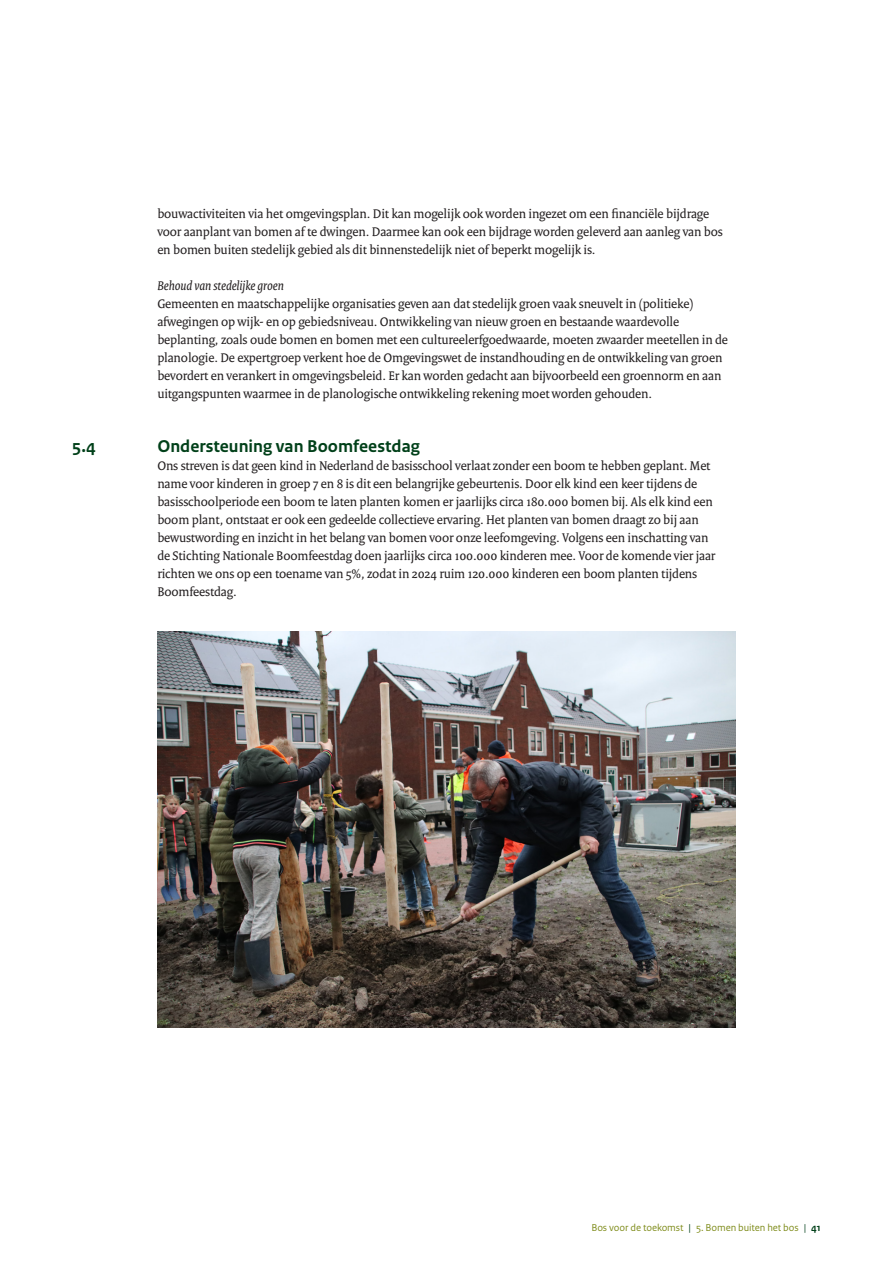
<style>
.page{position:relative;width:893px;height:1263px;background:#fff}
.page>*{position:absolute;margin:0;border:0;box-sizing:border-box;transform-origin:0 0}
.t1{font:700 18px "Rijksoverheid Sans Text";color:#004019}
._10_RO_Broodtekst_Se{font:13.5px/18px "Rijksoverheid Serif";letter-spacing:-.01em;color:#231f20}
.Tussenkop_3{font:italic 13.5px "Rijksoverheid Serif";color:#231f20}
.t2{font:10.5px "Rijksoverheid Sans Text";letter-spacing:-.01em;color:#808d1d}
.s1{color:#004019}
.s2{font-weight:700;color:#004019}
</style>
<div class="page">
<img style="left:157px;top:631px;width:579px;height:397px">
<p class="_10_RO_Broodtekst_Se" style="left:157px;top:204px;width:567px">bouwactiviteiten via het omgevingsplan. Dit kan mogelijk ook worden ingezet om een financiële bijdrage voor aanplant van bomen af te dwingen. Daarmee kan ook een bijdrage worden geleverd aan aanleg van bos en bomen buiten stedelijk gebied als dit binnenstedelijk niet of beperkt mogelijk is.</p>
<p class="Tussenkop_3" style="left:157px;top:277px;width:128px">Behoud van stedelijke groen</p>
<p class="_10_RO_Broodtekst_Se" style="left:157px;top:294px;width:572px">Gemeenten en maatschappelijke organisaties geven aan dat stedelijk groen vaak sneuvelt in (politieke) afwegingen op wijk- en op gebiedsniveau. Ontwikkeling van nieuw groen en bestaande waardevolle beplanting, zoals oude bomen en bomen met een cultureelerfgoedwaarde, moeten zwaarder meetellen in de planologie. De expertgroep verkent hoe de Omgevingswet de instandhouding en de ontwikkeling van groen bevordert en verankert in omgevingsbeleid. Er kan worden gedacht aan bijvoorbeeld een groennorm en aan uitgangspunten waarmee in de planologische ontwikkeling rekening moet worden gehouden.</p>
<p class="t1" style="left:72px;top:436px;width:25px">5.4</p>
<p class="t1" style="left:157px;top:436px;width:264px">Ondersteuning van Boomfeestdag</p>
<p class="_10_RO_Broodtekst_Se" style="left:157px;top:456px;width:560px">Ons streven is dat geen kind in Nederland de basisschool verlaat zonder een boom te hebben geplant. Met name voor kinderen in groep 7 en 8 is dit een belangrijke gebeurtenis. Door elk kind een keer tijdens de basisschoolperiode een boom te laten planten komen er jaarlijks circa 180.000 bomen bij. Als elk kind een boom plant, ontstaat er ook een gedeelde collectieve ervaring. Het planten van bomen draagt zo bij aan bewustwording en inzicht in het belang van bomen voor onze leefomgeving. Volgens een inschatting van de Stichting Nationale Boomfeestdag doen jaarlijks circa 100.000 kinderen mee. Voor de komende vier jaar richten we ons op een toename van 5%, zodat in 2024 ruim 120.000 kinderen een boom planten tijdens Boomfeestdag.</p>
<p class="t2" style="left:591px;top:1221px;width:231px">Bos voor de toekomst <span class="s1">|</span> 5. Bomen buiten het bos <span class="s1">|</span> <span class="s2">41</span></p>
</div>
